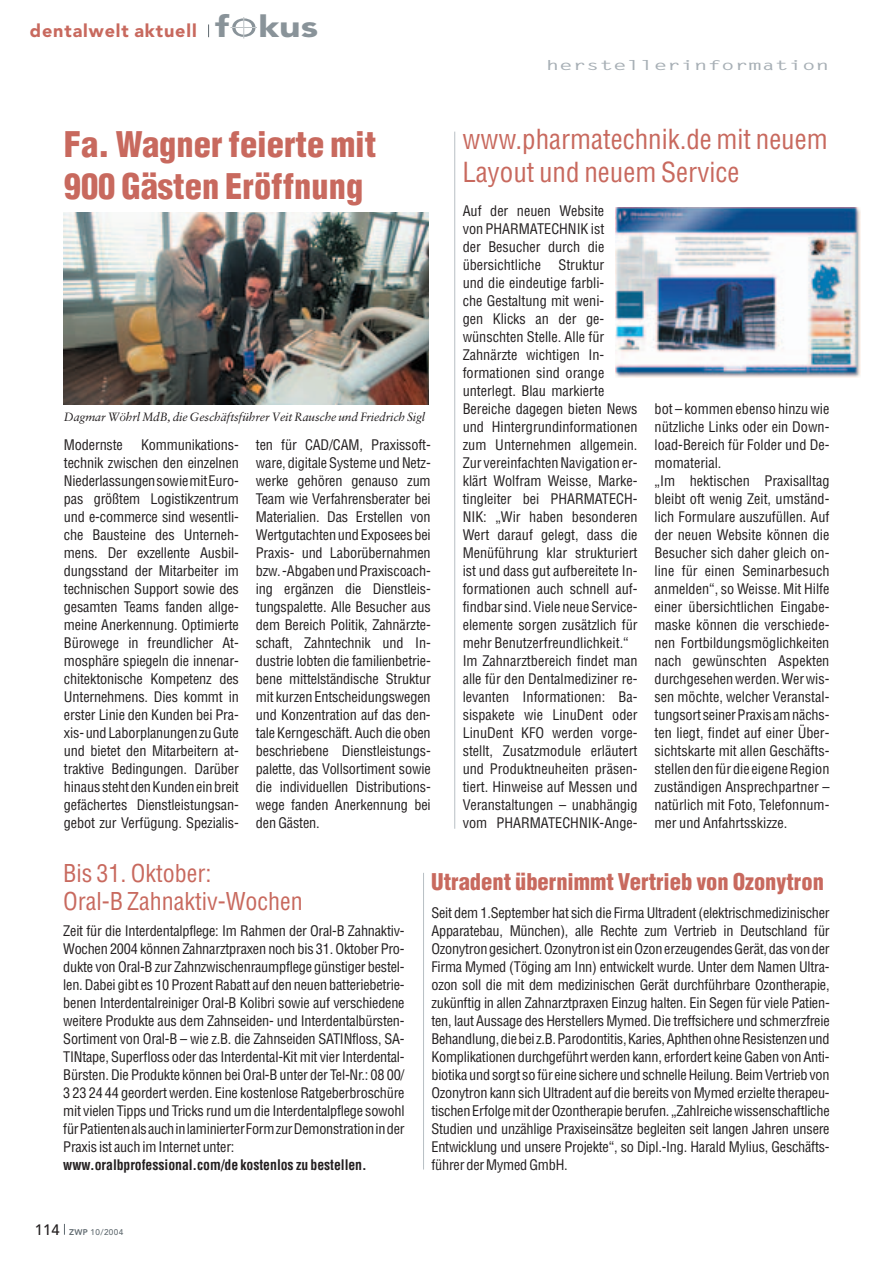
<style>
.page{position:relative;width:893px;height:1263px;background:#fff}
.page>*{position:absolute;margin:0;border:0;box-sizing:border-box;transform-origin:0 0}
.t1{font:900 condensed 34.5px/41.4px "Helvetica";color:#c8695e}
.t2{font:condensed 27px/32.4px "Helvetica";color:#c8695e}
.t3{font:condensed 24px/28.8px "Helvetica";color:#c8695e}
.t4{font:900 condensed 22.5px "Helvetica";color:#c8695e}
.t5{font:900 18px "Avenir";letter-spacing:.05em;color:#c8695e}
.t6{font:condensed 14.25px/18px "Helvetica";color:#231f20;text-align:justify}
.t7{font:700 condensed 14.25px "Helvetica";letter-spacing:-.005em;color:#231f20}
.t8{font:700 13.5px "Letter Gothic";color:#a8b0b6;scale:1.67 1}
.t9{font:italic 12px "Sabon";letter-spacing:-.015em;color:#231f20}
.t10{font:500 8.25px "Avenir";letter-spacing:.05em;color:#5f696f}
.s1{font-size:30px;color:#899399}
.s2{font-size:15px;color:#231f20}
.s3{font-weight:800}
</style>
<div class="page">
<svg style="left:208px;top:24px;width:1px;height:13px"></svg>
<svg style="left:230px;top:17px;width:27px;height:21px"></svg>
<img style="left:64px;top:212px;width:365px;height:192px">
<hr style="left:454px;top:132px;width:1px;height:697px;background:#b8bfc4">
<img style="left:616px;top:208px;width:244px;height:170px">
<hr style="left:423px;top:873px;width:1px;height:296px;background:#b8bfc4">
<p class="t5" style="left:30px;top:24px;width:290px">dentalwelt aktuell <span class="s1">f kus</span></p>
<h1 class="t1" style="left:64px;top:127px;width:314px">Fa. Wagner feierte mit<br>900 Gästen Eröffnung</h1>
<p class="t9" style="left:64px;top:411px;width:363px">Dagmar Wöhrl MdB, die Geschäftsführer Veit Rausche und Friedrich Sigl</p>
<p class="t6" style="left:64px;top:437px;width:176px;text-indent:77px">Kommunikations&shy;technik zwischen den einzelnen Niederlassungen sowie mit Euro&shy;pas größtem Logistikzentrum und e-commerce sind wesentli&shy;che Bausteine des Unterneh&shy;mens. Der exzellente Ausbil&shy;dungsstand der Mitarbeiter im technischen Support sowie des gesamten Teams fanden allge&shy;meine Anerkennung. Optimierte Bürowege in freundlicher At&shy;mosphäre spiegeln die innenar&shy;chitektonische Kompetenz des Unternehmens. Dies kommt in erster Linie den Kunden bei Pra&shy;xis- und Laborplanungen zu Gute und bietet den Mitarbeitern at&shy;traktive Bedingungen. Darüber hinaus steht den Kunden ein breit gefächertes Dienstleistungsan&shy;gebot zur Verfügung. Spezialis-</p>
<p class="t6" style="left:256px;top:437px;width:176px">ten für CAD/CAM, Praxissoft&shy;ware, digitale Systeme und Netz&shy;werke gehören genauso zum Team wie Verfahrensberater bei Materialien. Das Erstellen von Wertgutachten und Exposees bei Praxis- und Laborübernahmen bzw. -Abgaben und Praxiscoach&shy;ing ergänzen die Dienstleis&shy;tungspalette. Alle Besucher aus dem Bereich Politik, Zahnärzte&shy;schaft, Zahntechnik und In&shy;dustrie lobten die familienbetrie&shy;bene mittelständische Struktur mit kurzen Entscheidungswegen und Konzentration auf das den&shy;tale Kerngeschäft. Auch die oben beschriebene Dienstleistungs&shy;palette, das Vollsortiment sowie die individuellen Distributions&shy;wege fanden Anerkennung bei den Gästen.</p>
<p class="t6" style="left:64px;top:437px;width:60px">Modernste</p>
<p class="t8" style="left:546px;top:60px;width:171px">herstellerinformation</p>
<h2 class="t2" style="left:462px;top:126px;width:367px">www.pharmatechnik.de mit neuem<br>Layout und neuem Service</h2>
<p class="t6" style="left:463px;top:203px;width:176px;text-align:left">Auf der neuen Website<br>von PHARMATECHNIK ist<br>der Besucher durch die übersichtliche Struktur<br>und die eindeutige farbli-<br>che Gestaltung mit weni-<br>gen Klicks an der ge&shy;wünschten Stelle. Alle für<br>Zahnärzte wichtigen In&shy;formationen sind orange unterlegt. Blau markierte<br>Bereiche dagegen bieten News und Hintergrundinformationen zum Unternehmen allgemein.<br>Zur vereinfachten Navigation er&shy;klärt Wolfram Weisse, Marke&shy;tingleiter bei PHARMATECH-<br>NIK: „Wir haben besonderen<br>Wert darauf gelegt, dass die<br>Menüführung klar strukturiert ist und dass gut aufbereitete In&shy;formationen auch schnell auf&shy;findbar sind. Viele neue Service&shy;elemente sorgen zusätzlich für mehr Benutzerfreundlichkeit.“<br>Im Zahnarztbereich findet man alle für den Dentalmediziner re&shy;levanten Informationen: Ba&shy;sispakete wie LinuDent oder<br>LinuDent KFO werden vorge&shy;stellt, Zusatzmodule erläutert und Produktneuheiten präsen&shy;tiert. Hinweise auf Messen und<br>Veranstaltungen – unabhängig vom PHARMATECHNIK-Ange-</p>
<p class="t6" style="left:655px;top:401px;width:176px;text-align:left">bot – kommen ebenso hinzu wie nützliche Links oder ein Down&shy;load-Bereich für Folder und De&shy;momaterial.<br>„Im hektischen Praxisalltag bleibt oft wenig Zeit, umständ&shy;lich Formulare auszufüllen. Auf der neuen Website können die<br>Besucher sich daher gleich on&shy;line für einen Seminarbesuch anmelden“, so Weisse. Mit Hilfe einer übersichtlichen Eingabe&shy;maske können die verschiede&shy;nen Fortbildungsmöglichkeiten nach gewünschten Aspekten durchgesehen werden. Wer wis&shy;sen möchte, welcher Veranstal&shy;tungsort seiner Praxis am nächs&shy;ten liegt, findet auf einer Über&shy;sichtskarte mit allen Geschäfts&shy;stellen den für die eigene Region zuständigen Ansprechpartner – natürlich mit Foto, Telefonnum&shy;mer und Anfahrtsskizze.</p>
<h3 class="t3" style="left:63px;top:860px;width:241px">Bis 31. Oktober:<br>Oral-B Zahnaktiv-Wochen</h3>
<p class="t6" style="left:63px;top:923px;width:343px">Zeit für die Interdentalpflege: Im Rahmen der Oral-B Zahnaktiv-Wochen 2004 können Zahnarztpraxen noch bis 31. Oktober Pro&shy;dukte von Oral-B zur Zahnzwischenraumpflege günstiger bestel&shy;len. Dabei gibt es 10 Prozent Rabatt auf den neuen batteriebetrie&shy;benen Interdentalreiniger Oral-B Kolibri sowie auf verschiedene weitere Produkte aus dem Zahnseiden- und Interdentalbürsten-Sortiment von Oral-B – wie z.B. die Zahnseiden SATINfloss, SA-TINtape, Superfloss oder das Interdental-Kit mit vier Interdental-Bürsten. Die Produkte können bei Oral-B unter der Tel-Nr.: 08 00/ 3 23 24 44 geordert werden. Eine kostenlose Ratgeberbroschüre mit vielen Tipps und Tricks rund um die Interdentalpflege sowohl für Patienten als auch in laminierter Form zur Demonstration in der Praxis ist auch im Internet unter:</p>
<p class="t7" style="left:63px;top:1159px;width:305px">www.oralbprofessional.com/de kostenlos zu bestellen.</p>
<p class="t10" style="left:35px;top:1228px;width:90px"><span class="s2">114</span> <span class="s3">ZWP</span> 10/2004</p>
<h3 class="t4" style="left:431px;top:873px;width:394px">Utradent übernimmt Vertrieb von Ozonytron</h3>
<p class="t6" style="left:431px;top:905px;width:400px">Seit dem 1.September hat sich die Firma Ultradent (elektrischmedizinischer Apparatebau, München), alle Rechte zum Vertrieb in Deutschland für Ozonytron gesichert. Ozonytron ist ein Ozon erzeugendes Gerät, das von der Firma Mymed (Töging am Inn) entwickelt wurde. Unter dem Namen Ultra&shy;ozon soll die mit dem medizinischen Gerät durchführbare Ozontherapie, zukünftig in allen Zahnarztpraxen Einzug halten. Ein Segen für viele Patien&shy;ten, laut Aussage des Herstellers Mymed. Die treffsichere und schmerzfreie Behandlung, die bei z.B. Parodontitis, Karies, Aphthen ohne Resistenzen und Komplikationen durchgeführt werden kann, erfordert keine Gaben von Anti&shy;biotika und sorgt so für eine sichere und schnelle Heilung. Beim Vertrieb von Ozonytron kann sich Ultradent auf die bereits von Mymed erzielte therapeu&shy;tischen Erfolge mit der Ozontherapie berufen. „Zahlreiche wissenschaftliche Studien und unzählige Praxiseinsätze begleiten seit langen Jahren unsere Entwicklung und unsere Projekte“, so Dipl.-Ing. Harald Mylius, Geschäfts&shy;führer der Mymed GmbH.</p>
</div>
